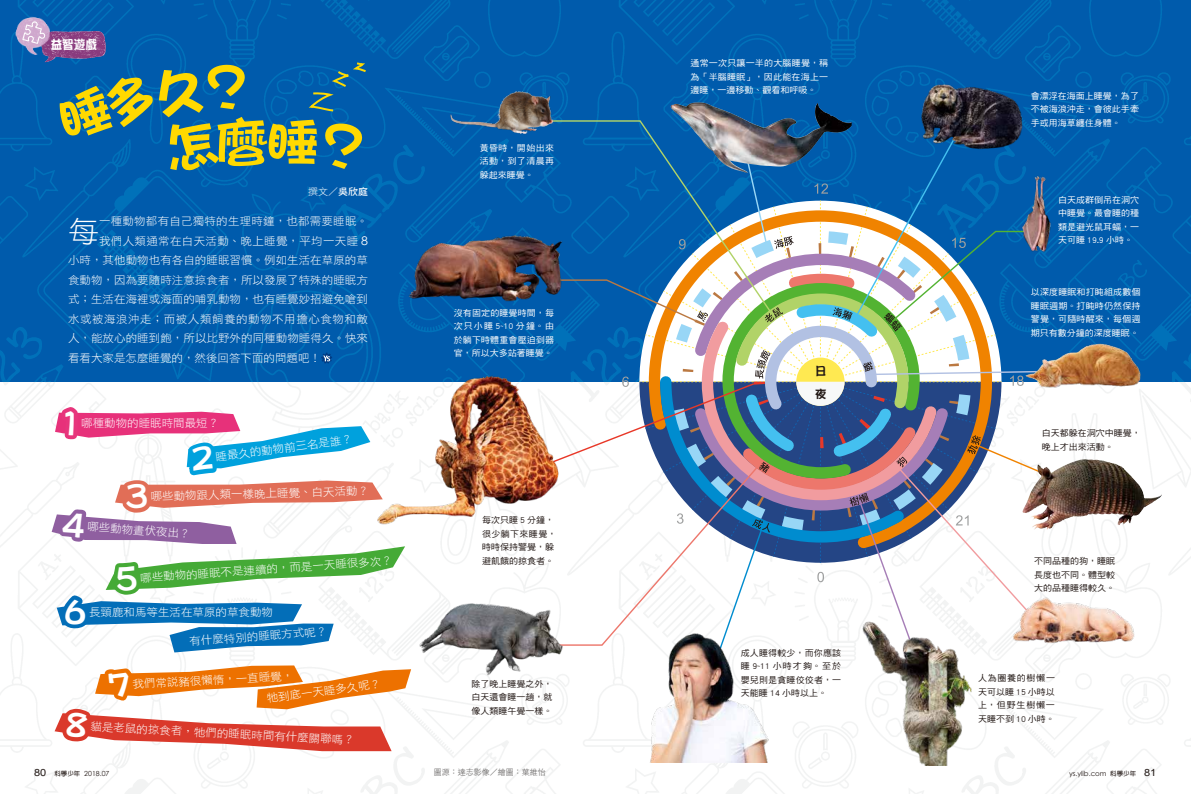
<style>
.page{position:relative;width:1191px;height:794px;background:#fff}
.page>*{position:absolute;margin:0;border:0;box-sizing:border-box;transform-origin:0 0}
.t1{font:800 30px "AR Qiao Hei B5";color:#fff}
.t2{font:29.8px "DF Hei Std W3";color:#fff;scale:1.04 1}
.t3{font:12.7px "DFPOP2 Std W9";color:#fff;scale:.91 1}
.t4{font:11.4px/22.4px "DFPOP2 Std W9";color:#221815}
.t5{font:11px "DF Hei Std W3";letter-spacing:.005em;color:#fff;scale:1.04 1}
.t6{font:11px "DF Hei Std W3";letter-spacing:.045em;color:#fff;scale:1.04 1}
.t7{font:11px "DF Hei Std W3";letter-spacing:.03em;color:#fff;scale:1.04 1}
.t8{font:9.6px "DF Hei Std W3";color:#fff;scale:1.04 1}
.t9{font:8.6px/13.5px "DF Hei Std W5";letter-spacing:.005em;color:#fff;text-align:justify;scale:1.04 1}
.t10{font:8.6px/13.5px "DF Hei Std W5";color:#221815;text-align:justify;scale:1.04 1}
.t11{font:8px "DF Hei Std W3";color:#4c4948}
.t12{font:7px "Century Gothic";color:#221815}
.s1{font-family:"DF Hei Std W7"}
.s2{font-family:"Century Gothic";font-size:11.9px}
.s3{font-family:"Arial";font-size:9.9px}
.s4{font-family:"AR Pop 2 B5";font-weight:700;font-size:6.5px}
</style>
<div class="page">
<img style="left:0;top:382px;width:1191px;height:412px">
<img style="left:0;top:0;width:1191px;height:382px">
<svg style="left:536px;top:123px;width:528px;height:548px"></svg>
<svg style="left:537px;top:120px;width:235px;height:193px;background:#397ab0"></svg>
<svg style="left:321px;top:353px;width:11px;height:10px"></svg>
<img style="left:446px;top:66px;width:117px;height:82px">
<img style="left:904px;top:67px;width:125px;height:89px">
<img style="left:670px;top:103px;width:181px;height:70px">
<img style="left:1006px;top:174px;width:68px;height:93px">
<img style="left:1018px;top:319px;width:129px;height:81px">
<img style="left:1034px;top:459px;width:50px;height:27px">
<img style="left:1008px;top:576px;width:128px;height:80px">
<img style="left:851px;top:618px;width:134px;height:147px">
<img style="left:634px;top:628px;width:151px;height:134px">
<img style="left:411px;top:581px;width:176px;height:110px">
<img style="left:361px;top:369px;width:238px;height:164px">
<img style="left:404px;top:203px;width:168px;height:106px">
<img style="left:37px;top:26px;width:73px;height:41px">
<img style="left:12px;top:12px;width:43px;height:49px">
<svg style="left:22px;top:21px;width:24px;height:23px"></svg>
<svg style="left:55px;top:664px;width:356px;height:87px"></svg>
<svg style="left:0;top:400px;width:405px;height:252px"></svg>
<svg style="left:55px;top:61px;width:313px;height:112px;background:#015dab"></svg>
<p class="t3" style="left:51px;top:38px;width:52px">益智遊戲</p>
<p class="t8" style="left:308px;top:186px;width:59px">撰文／<span class="s1">吳欣庭</span></p>
<h2 class="t2" style="left:68px;top:215px;width:31px">每</h2>
<p class="t5" style="left:99px;top:215px;width:260px">一種動物都有自己獨特的生理時鐘，也都需要睡眠。</p>
<p class="t7" style="left:99px;top:235px;width:260px">我們人類通常在白天活動、晚上睡覺，平均一天睡 <span class="s2">8</span></p>
<p class="t5" style="left:68px;top:254px;width:290px">小時，其他動物也有各自的睡眠習慣。例如生活在草原的草</p>
<p class="t5" style="left:68px;top:274px;width:290px">食動物，因為要隨時注意掠食者，所以發展了特殊的睡眠方</p>
<p class="t5" style="left:68px;top:293px;width:290px">式；生活在海裡或海面的哺乳動物，也有睡覺妙招避免嗆到</p>
<p class="t6" style="left:68px;top:313px;width:290px">水或被海浪沖走；而被人類飼養的動物不用擔心食物和敵</p>
<p class="t5" style="left:68px;top:332px;width:290px">人，能放心的睡到飽，所以比野外的同種動物睡得久。快來</p>
<p class="t5" style="left:68px;top:352px;width:245px">看看大家是怎麼睡覺的，然後回答下面的問題吧！</p>
<h1 class="t1" style="left:62px;top:408px;width:18px">1</h1>
<p class="t5" style="left:81px;top:417px;width:134px">哪種動物的睡眠時間最短？</p>
<p class="t5" style="left:215px;top:451px;width:134px;rotate:-8deg">睡最久的動物前三名是誰？</p>
<p class="t5" style="left:150px;top:489px;width:212px;rotate:-1deg">哪些動物跟人類一樣晚上睡覺、白天活動？</p>
<p class="t5" style="left:88px;top:520px;width:101px;rotate:4deg">哪些動物晝伏夜出？</p>
<p class="t5" style="left:140px;top:572px;width:245px;rotate:-4deg">哪些動物的睡眠不是連續的，而是一天睡很多次？</p>
<h1 class="t1" style="left:64px;top:597px;width:23px">6</h1>
<p class="t5" style="left:89px;top:606px;width:178px">長頸鹿和馬等生活在草原的草食動物</p>
<p class="t5" style="left:189px;top:635px;width:134px;rotate:-4deg">有什麼特別的睡眠方式呢？</p>
<p class="t5" style="left:132px;top:678px;width:156px;rotate:-3deg">我們常說豬很懶惰，一直睡覺，</p>
<p class="t5" style="left:266px;top:693px;width:112px;rotate:-8deg">牠到底一天睡多久呢？</p>
<p class="t5" style="left:91px;top:720px;width:256px;rotate:3deg">貓是老鼠的掠食者，牠們的睡眠時間有什麼關聯嗎？</p>
<p class="t9" style="left:480px;top:141px;width:73px">黃昏時，開始出來活動，到了清晨再躲起來睡覺。</p>
<p class="t9" style="left:454px;top:306px;width:98px">沒有固定的睡覺時間，每次只小睡 5~10 分鐘。由於躺下時體重會壓迫到器官，所以大多站著睡覺。</p>
<p class="t10" style="left:482px;top:513px;width:73px;text-align:left">每次只睡 5 分鐘，很少躺下來睡覺，時時保持警覺，躲避飢餓的掠食者。</p>
<p class="t10" style="left:471px;top:677px;width:79px">除了晚上睡覺之外，白天還會睡一趟，就像人類睡午覺一樣。</p>
<p class="t9" style="left:690px;top:56px;width:134px">通常一次只讓一半的大腦睡覺，稱為「半腦睡眠」，因此能在海上一邊睡，一邊移動、觀看和呼吸。</p>
<p class="t4" style="left:815px;top:360px;width:13px">日夜</p>
<p class="t10" style="left:741px;top:646px;width:98px">成人睡得較少，而你應該睡 9~11 小時才夠。至於嬰兒則是貪睡佼佼者，一天能睡 14 小時以上。</p>
<p class="t9" style="left:1031px;top:89px;width:105px">會漂浮在海面上睡覺，為了不被海浪沖走，會彼此手牽手或用海草纏住身體。</p>
<p class="t9" style="left:1058px;top:193px;width:79px">白天成群倒吊在洞穴中睡覺。最會睡的種類是避光鼠耳蝠，一天可睡 19.9 小時。</p>
<p class="t9" style="left:1031px;top:285px;width:107px">以深度睡眠和打盹組成數個睡眠週期。打盹時仍然保持警覺，可隨時醒來，每個週期只有數分鐘的深度睡眠。</p>
<p class="t10" style="left:1041px;top:426px;width:97px">白天都躲在洞穴中睡覺，晚上才出來活動。</p>
<p class="t10" style="left:1034px;top:554px;width:79px">不同品種的狗，睡眠長度也不同。體型較大的品種睡得較久。</p>
<p class="t10" style="left:978px;top:671px;width:75px">人為圈養的樹懶一天可以睡 15 小時以上，但野生樹懶一天睡不到 10 小時。</p>
<p class="t12" style="left:34px;top:768px;width:77px"><span class="s3">80</span> <span class="s4">科學少年</span> 2018.07</p>
<p class="t11" style="left:434px;top:768px;width:113px">圖源：達志影像／繪圖：葉維怡</p>
<p class="t12" style="left:1069px;top:768px;width:89px">ys.ylib.com <span class="s4">科學少年</span> <span class="s3">81</span></p>
</div>
